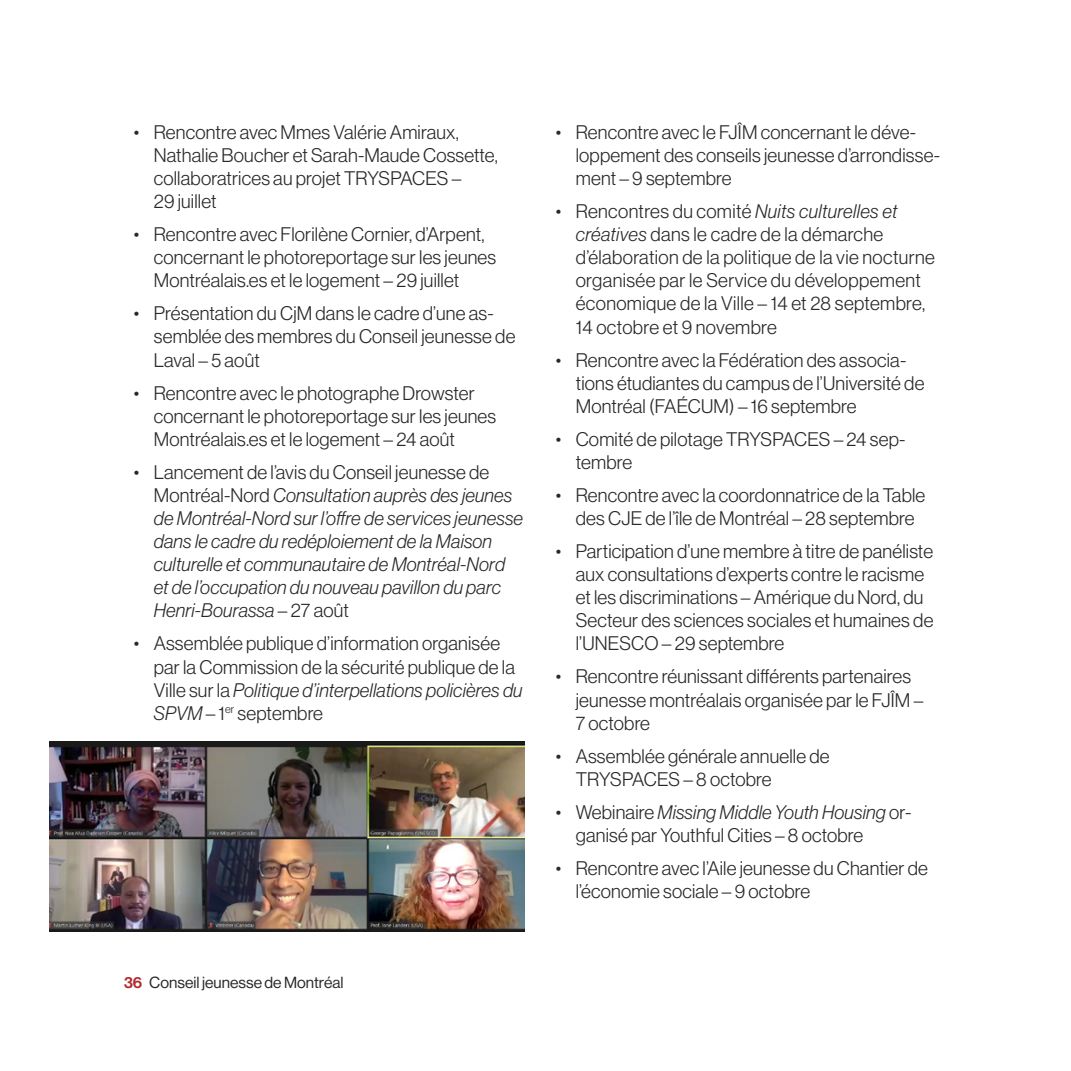
<style>
.page{position:relative;width:1071px;height:1071px;background:#fff}
.page>*{position:absolute;margin:0;border:0;box-sizing:border-box;transform-origin:0 0}
.t1{font:19.25px/23.1px "N Haas Grotesk DS Pro 45 Lt";letter-spacing:.01em;color:#282827}
.t2{font:19.25px/23.1px "N Haas Grotesk DS Pro 46 Lt It";letter-spacing:.01em;color:#282827}
.t3{font:15.75px "N Haas Grotesk DS Pro 55 Rg";color:#282827}
.s1{font-family:"N Haas Grotesk DS Pro 45 Lt"}
.s2{font-family:"N Haas Grotesk DS Pro 46 Lt It"}
.s3{font-family:"N Haas Grotesk DS Pro 65 Md";color:#b02a2f}
</style>
<div class="page">
<img style="left:50px;top:741px;width:475px;height:191px">
<p class="t1" style="left:154px;top:121px;width:346px;text-indent:-20px">• Rencontre avec Mmes Valérie Amiraux, Nathalie Boucher et Sarah-Maude Cossette, collaboratrices au projet TRYSPACES –<br>29 juillet</p>
<p class="t1" style="left:154px;top:223px;width:344px;text-indent:-20px">• Rencontre avec Florilène Cornier, d’Arpent, concernant le photoreportage sur les jeunes<br>Montréalais.es et le logement – 29 juillet</p>
<p class="t1" style="left:154px;top:302px;width:363px;text-indent:-20px">• Présentation du CjM dans le cadre d’une as&shy;semblée des membres du Conseil jeunesse de<br>Laval – 5 août</p>
<p class="t1" style="left:154px;top:381px;width:344px;text-indent:-20px">• Rencontre avec le photographe Drowster concernant le photoreportage sur les jeunes<br>Montréalais.es et le logement – 24 août</p>
<p class="t1" style="left:134px;top:461px;width:357px">• Lancement de l’avis du Conseil jeunesse de</p>
<p class="t2" style="left:154px;top:484px;width:371px"><span class="s1">Montréal-Nord</span> Consultation auprès des jeunes de Montréal-Nord sur l’offre de services jeunesse dans le cadre du redéploiement de la Maison culturelle et communautaire de Montréal-Nord et de l’occupation du nouveau pavillon du parc Henri-Bourassa <span class="s1">– 27 août</span></p>
<p class="t1" style="left:154px;top:632px;width:363px;text-indent:-20px">• Assemblée publique d’information organisée par la Commission de la sécurité publique de la</p>
<p class="t2" style="left:154px;top:678px;width:370px"><span class="s1">Ville sur la</span> Politique d’interpellations policières du</p>
<p class="t1" style="left:154px;top:701px;width:171px"><span class="s2">SPVM</span> – 1<sup>er</sup> septembre</p>
<p class="t3" style="left:124px;top:974px;width:221px"><span class="s3">36</span> Conseil jeunesse de Montréal</p>
<p class="t1" style="left:576px;top:121px;width:366px;text-indent:-20px">• Rencontre avec le FJÎM concernant le déve&shy;loppement des conseils jeunesse d’arrondisse&shy;ment – 9 septembre</p>
<p class="t1" style="left:576px;top:200px;width:361px;text-indent:-20px">• Rencontres du comité <span class="s2">Nuits culturelles et créatives</span> dans le cadre de la démarche d’élaboration de la politique de la vie nocturne organisée par le Service du développement économique de la Ville – 14 et 28 septembre, 14 octobre et 9 novembre</p>
<p class="t1" style="left:576px;top:348px;width:350px;text-indent:-20px">• Rencontre avec la Fédération des associa&shy;tions étudiantes du campus de l’Université de<br>Montréal (FAÉCUM) – 16 septembre</p>
<p class="t1" style="left:576px;top:427px;width:331px;text-indent:-20px">• Comité de pilotage TRYSPACES – 24 sep&shy;tembre</p>
<p class="t1" style="left:556px;top:484px;width:371px;text-align:center">• Rencontre avec la coordonnatrice de la Table des CJE de l’île de Montréal – 28 septembre</p>
<p class="t1" style="left:576px;top:540px;width:359px;text-indent:-20px">• Participation d’une membre à titre de panéliste aux consultations d’experts contre le racisme et les discriminations – Amérique du Nord, du Secteur des sciences sociales et humaines de l’UNESCO – 29 septembre</p>
<p class="t1" style="left:576px;top:665px;width:349px;text-indent:-20px">• Rencontre réunissant différents partenaires jeunesse montréalais organisée par le FJÎM –<br>7 octobre</p>
<p class="t1" style="left:576px;top:744px;width:255px;text-indent:-20px">• Assemblée générale annuelle de<br>TRYSPACES – 8 octobre</p>
<p class="t2" style="left:556px;top:800px;width:357px"><span class="s1">• Webinaire</span> Missing Middle Youth Housing <span class="s1">or-</span></p>
<p class="t1" style="left:576px;top:824px;width:289px">ganisé par Youthful Cities – 8 octobre</p>
<p class="t1" style="left:576px;top:857px;width:354px;text-indent:-20px">• Rencontre avec l’Aile jeunesse du Chantier de l’économie sociale – 9 octobre</p>
</div>
